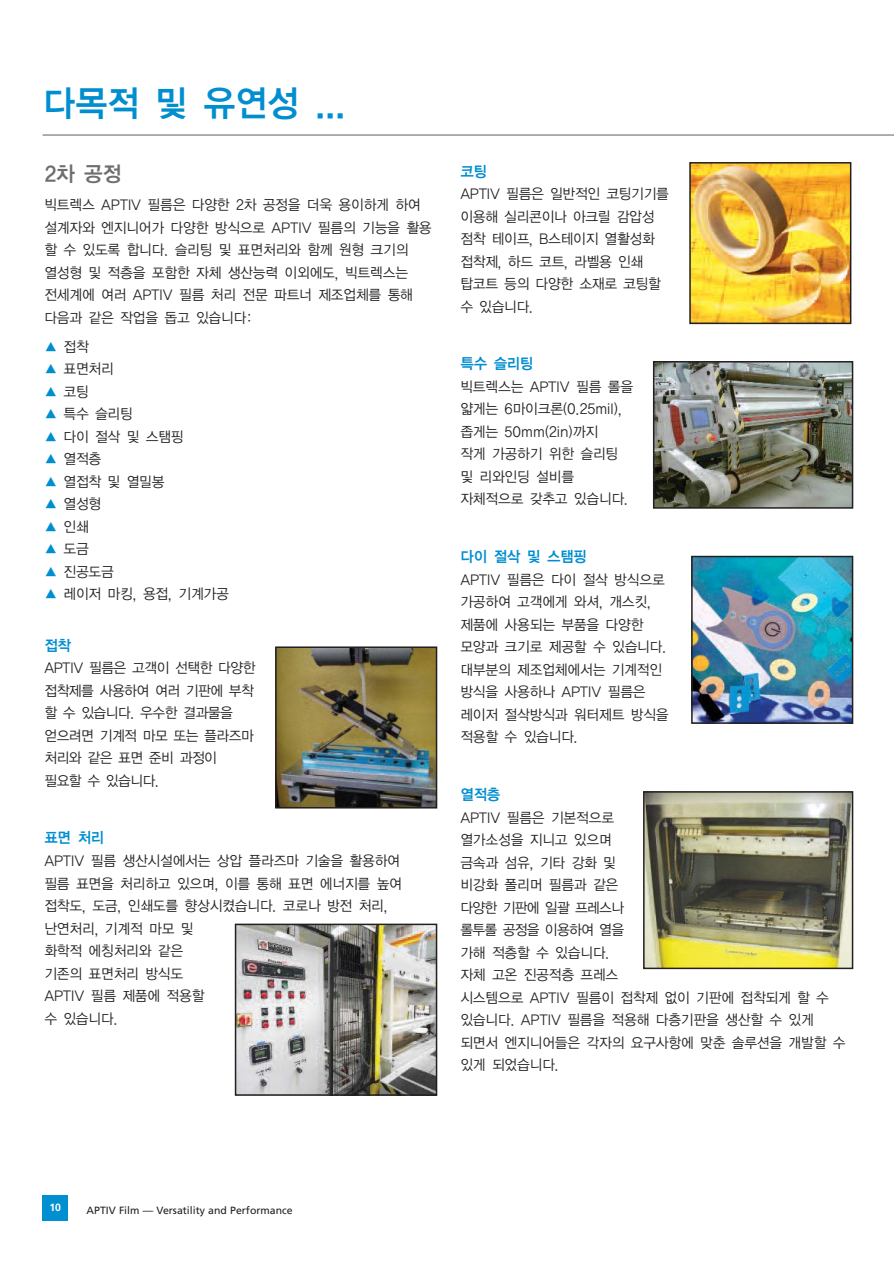
<style>
.page{position:relative;width:894px;height:1263px;background:#fff}
.page>*{position:absolute;margin:0;border:0;box-sizing:border-box;transform-origin:0 0}
.t1{font:36px "YGO14 KS Cms UHC H";letter-spacing:-.07em;color:#008ed0;scale:.95 1}
.t2{font:21px "YGO14 KS Cms UHC H";color:#6d6e70;scale:.95 1}
.t3{font:15px "YGO14 KS Cms UHC H";letter-spacing:-.07em;color:#008ed0;scale:.95 1}
.t4{font:14.25px/22.5px "YGO12 KS Cms UHC H";letter-spacing:-.07em;color:#231f20;scale:.95 1}
.t5{font:14.25px/22.5px "YGO12 KS Cms UHC H";letter-spacing:-.095em;color:#231f20;scale:.95 1}
.t6{font:10.5px "Frutiger";color:#231f20}
.t7{font:700 10.5px "Frutiger";color:#fff}
.s1{color:#008ed0}
</style>
<div class="page">
<div style="left:43px;top:1195px;width:25px;height:25px;background:#008fd0"></div>
<hr style="left:43px;top:134px;width:850px;height:2px;background:#939598">
<img style="left:278px;top:649px;width:156px;height:156px">
<div style="left:275px;top:646px;width:162px;height:162px;border:2px solid #231f20"></div>
<img style="left:238px;top:926px;width:196px;height:166px">
<div style="left:235px;top:923px;width:202px;height:172px;border:2px solid #231f20"></div>
<img style="left:692px;top:165px;width:156px;height:156px">
<div style="left:689px;top:162px;width:162px;height:162px;border:2px solid #231f20"></div>
<img style="left:694px;top:559px;width:156px;height:162px">
<div style="left:691px;top:556px;width:162px;height:168px;border:2px solid #231f20"></div>
<img style="left:655px;top:364px;width:195px;height:141px">
<div style="left:652px;top:361px;width:201px;height:147px;border:2px solid #231f20"></div>
<img style="left:645px;top:794px;width:205px;height:172px">
<div style="left:642px;top:791px;width:211px;height:178px;border:2px solid #231f20"></div>
<h1 class="t1" style="left:43px;top:87px;width:321px">다목적 및 유연성 ...</h1>
<h2 class="t2" style="left:44px;top:165px;width:84px">2차 공정</h2>
<p class="t4" style="left:44px;top:194px;width:410px">빅트렉스 APTIV 필름은 다양한 2차 공정을 더욱 용이하게 하여 설계자와 엔지니어가 다양한 방식으로 APTIV 필름의 기능을 활용 할 수 있도록 합니다. 슬리팅 및 표면처리와 함께 원형 크기의 열성형 및 적층을 포함한 자체 생산능력 이외에도, 빅트렉스는 전세계에 여러 APTIV 필름 처리 전문 파트너 제조업체를 통해 다음과 같은 작업을 돕고 있습니다:</p>
<p class="t4" style="left:44px;top:336px;width:49px"><span class="s1">▲</span> 접착</p>
<p class="t4" style="left:44px;top:358px;width:75px"><span class="s1">▲</span> 표면처리</p>
<p class="t4" style="left:44px;top:381px;width:49px"><span class="s1">▲</span> 코팅</p>
<p class="t4" style="left:44px;top:403px;width:96px"><span class="s1">▲</span> 특수 슬리팅</p>
<p class="t4" style="left:44px;top:426px;width:149px"><span class="s1">▲</span> 다이 절삭 및 스탬핑</p>
<p class="t4" style="left:44px;top:448px;width:62px"><span class="s1">▲</span> 열적층</p>
<p class="t4" style="left:44px;top:471px;width:129px"><span class="s1">▲</span> 열접착 및 열밀봉</p>
<p class="t4" style="left:44px;top:493px;width:62px"><span class="s1">▲</span> 열성형</p>
<p class="t4" style="left:44px;top:516px;width:49px"><span class="s1">▲</span> 인쇄</p>
<p class="t4" style="left:44px;top:538px;width:49px"><span class="s1">▲</span> 도금</p>
<p class="t4" style="left:44px;top:561px;width:75px"><span class="s1">▲</span> 진공도금</p>
<p class="t4" style="left:44px;top:583px;width:196px"><span class="s1">▲</span> 레이저 마킹, 용접, 기계가공</p>
<p class="t3" style="left:44px;top:638px;width:30px">접착</p>
<p class="t5" style="left:44px;top:657px;width:224px">APTIV 필름은 고객이 선택한 다양한 접착제를 사용하여 여러 기판에 부착 할 수 있습니다. 우수한 결과물을 얻으려면 기계적 마모 또는 플라즈마 처리와 같은 표면 준비 과정이 필요할 수 있습니다.</p>
<p class="t3" style="left:44px;top:831px;width:65px">표면 처리</p>
<p class="t4" style="left:44px;top:850px;width:378px">APTIV 필름 생산시설에서는 상압 플라즈마 기술을 활용하여 필름 표면을 처리하고 있으며, 이를 통해 표면 에너지를 높여 접착도, 도금, 인쇄도를 향상시켰습니다. 코로나 방전 처리, 난연처리, 기계적 마모 및<br>화학적 에칭처리와 같은<br>기존의 표면처리 방식도<br>APTIV 필름 제품에 적용할<br>수 있습니다.</p>
<p class="t3" style="left:460px;top:164px;width:30px">코팅</p>
<p class="t4" style="left:460px;top:183px;width:222px">APTIV 필름은 일반적인 코팅기기를 이용해 실리콘이나 아크릴 감압성 점착 테이프, B스테이지 열활성화 접착제, 하드 코트, 라벨용 인쇄 탑코트 등의 다양한 소재로 코팅할 수 있습니다.</p>
<p class="t3" style="left:460px;top:357px;width:79px">특수 슬리팅</p>
<p class="t4" style="left:460px;top:376px;width:184px">빅트렉스는 APTIV 필름 롤을 얇게는 6마이크론(0.25mil), 좁게는 50mm(2in)까지<br>작게 가공하기 위한 슬리팅 및 리와인딩 설비를 자체적으로 갖추고 있습니다.</p>
<p class="t3" style="left:460px;top:550px;width:136px">다이 절삭 및 스탬핑</p>
<p class="t4" style="left:460px;top:569px;width:221px">APTIV 필름은 다이 절삭 방식으로 가공하여 고객에게 와셔, 개스킷, 제품에 사용되는 부품을 다양한 모양과 크기로 제공할 수 있습니다. 대부분의 제조업체에서는 기계적인 방식을 사용하나 APTIV 필름은 레이저 절삭방식과 워터제트 방식을 적용할 수 있습니다.</p>
<p class="t3" style="left:460px;top:787px;width:44px">열적층</p>
<p class="t4" style="left:460px;top:807px;width:407px">APTIV 필름은 기본적으로<br>열가소성을 지니고 있으며<br>금속과 섬유, 기타 강화 및<br>비강화 폴리머 필름과 같은<br>다양한 기판에 일괄 프레스나<br>롤투롤 공정을 이용하여 열을<br>가해 적층할 수 있습니다.<br>자체 고온 진공적층 프레스<br>시스템으로 APTIV 필름이 접착제 없이 기판에 접착되게 할 수 있습니다. APTIV 필름을 적용해 다층기판을 생산할 수 있게 되면서 엔지니어들은 각자의 요구사항에 맞춘 솔루션을 개발할 수 있게 되었습니다.</p>
<p class="t7" style="left:49px;top:1202px;width:13px">10</p>
<p class="t6" style="left:87px;top:1206px;width:207px">APTIV Film — Versatility and Performance</p>
</div>
